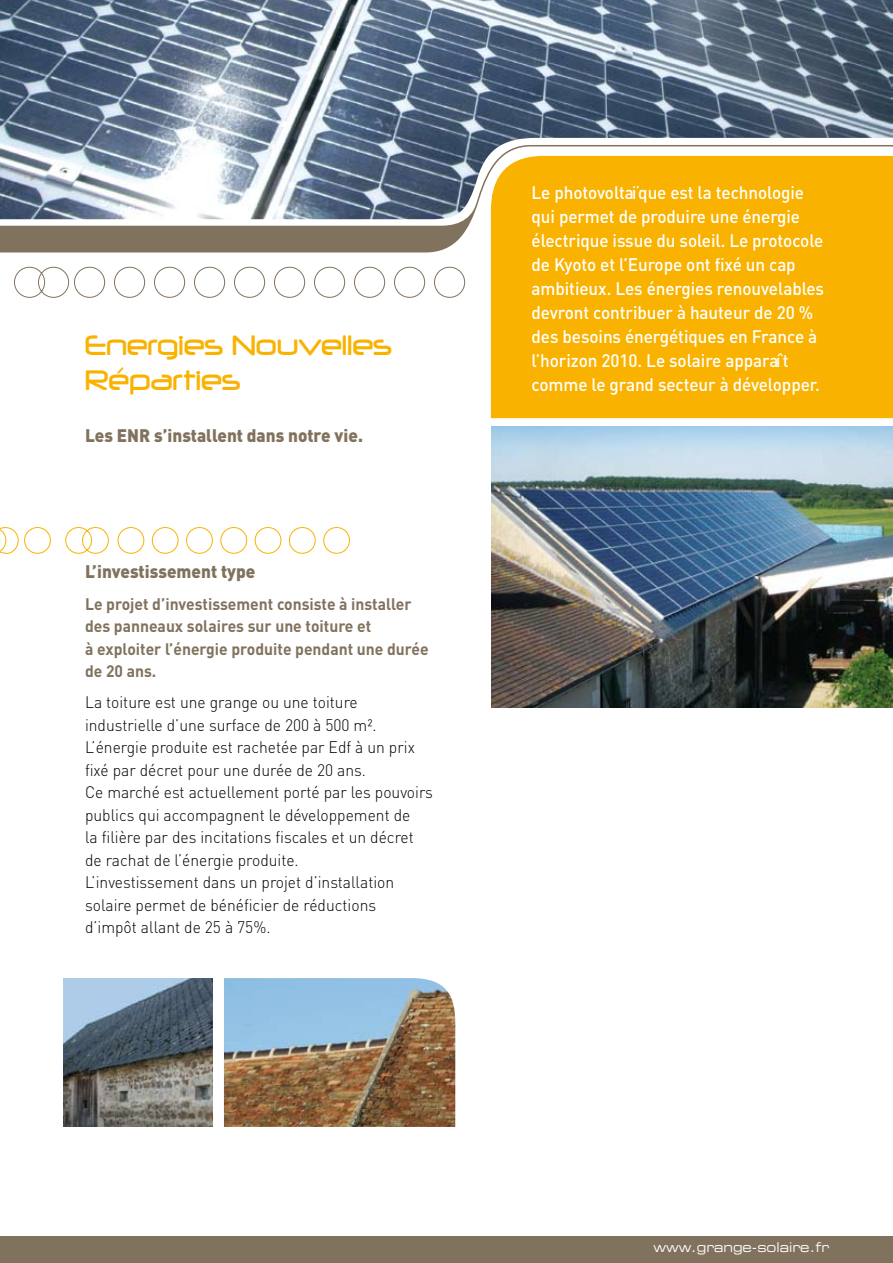
<style>
.page{position:relative;width:893px;height:1263px;background:#fff}
.page>*{position:absolute;margin:0;border:0;box-sizing:border-box;transform-origin:0 0}
.t1{font:33px/34.5px "Neuropol";color:#f9b200;scale:.9 1}
.t2{font:500 18px/24px "DIN";letter-spacing:-.005em;color:#fff;scale:.95 1}
.t3{font:900 18px "DIN";color:#81725e;scale:.95 1}
.t4{font:300 16.5px/22.5px "DIN";color:#000;scale:.95 1}
.t5{font:700 16.5px/22.5px "DIN";color:#81725e;scale:.95 1}
.t6{font:13.5px "Eurostile LT Extended Two";color:#fff;scale:.9 1}
</style>
<div class="page">
<img style="left:0;top:0;width:893px;height:144px">
<svg style="left:14px;top:267px;width:451px;height:31px"></svg>
<svg style="left:0;top:144px;width:893px;height:109px"></svg>
<div style="left:491px;top:156px;width:402px;height:262px;background:#f9b200"></div>
<img style="left:224px;top:978px;width:231px;height:149px">
<svg style="left:0;top:527px;width:350px;height:27px"></svg>
<img style="left:492px;top:427px;width:401px;height:281px">
<div style="left:0;top:1237px;width:893px;height:26px;background:#81725e"></div>
<img style="left:64px;top:978px;width:149px;height:149px">
<h1 class="t1" style="left:85px;top:328px;width:343px">Energies Nouvelles<br>Réparties</h1>
<p class="t3" style="left:85px;top:424px;width:294px">Les ENR s’installent dans notre vie.</p>
<p class="t3" style="left:85px;top:560px;width:181px">L’investissement type</p>
<p class="t5" style="left:85px;top:592px;width:363px">Le projet d’investissement consiste à installer des panneaux solaires sur une toiture et<br>à exploiter l’énergie produite pendant une durée de 20 ans.</p>
<p class="t4" style="left:85px;top:691px;width:368px">La toiture est une grange ou une toiture industrielle d’une surface de 200 à 500 m².<br>L’énergie produite est rachetée par Edf à un prix fixé par décret pour une durée de 20 ans.<br>Ce marché est actuellement porté par les pouvoirs publics qui accompagnent le développement de<br>la filière par des incitations fiscales et un décret de rachat de l’énergie produite.<br>L’investissement dans un projet d’installation solaire permet de bénéficier de réductions<br>d’impôt allant de 25 à 75%.</p>
<p class="t2" style="left:532px;top:180px;width:309px">Le photovoltaïque est la technologie qui permet de produire une énergie électrique issue du soleil. Le protocole de Kyoto et l’Europe ont fixé un cap ambitieux. Les énergies renouvelables devront contribuer à hauteur de 20 % des besoins énergétiques en France à l’horizon 2010. Le solaire apparaît comme le grand secteur à développer.</p>
<p class="t6" style="left:653px;top:1238px;width:197px">www.grange-solaire.fr</p>
</div>
